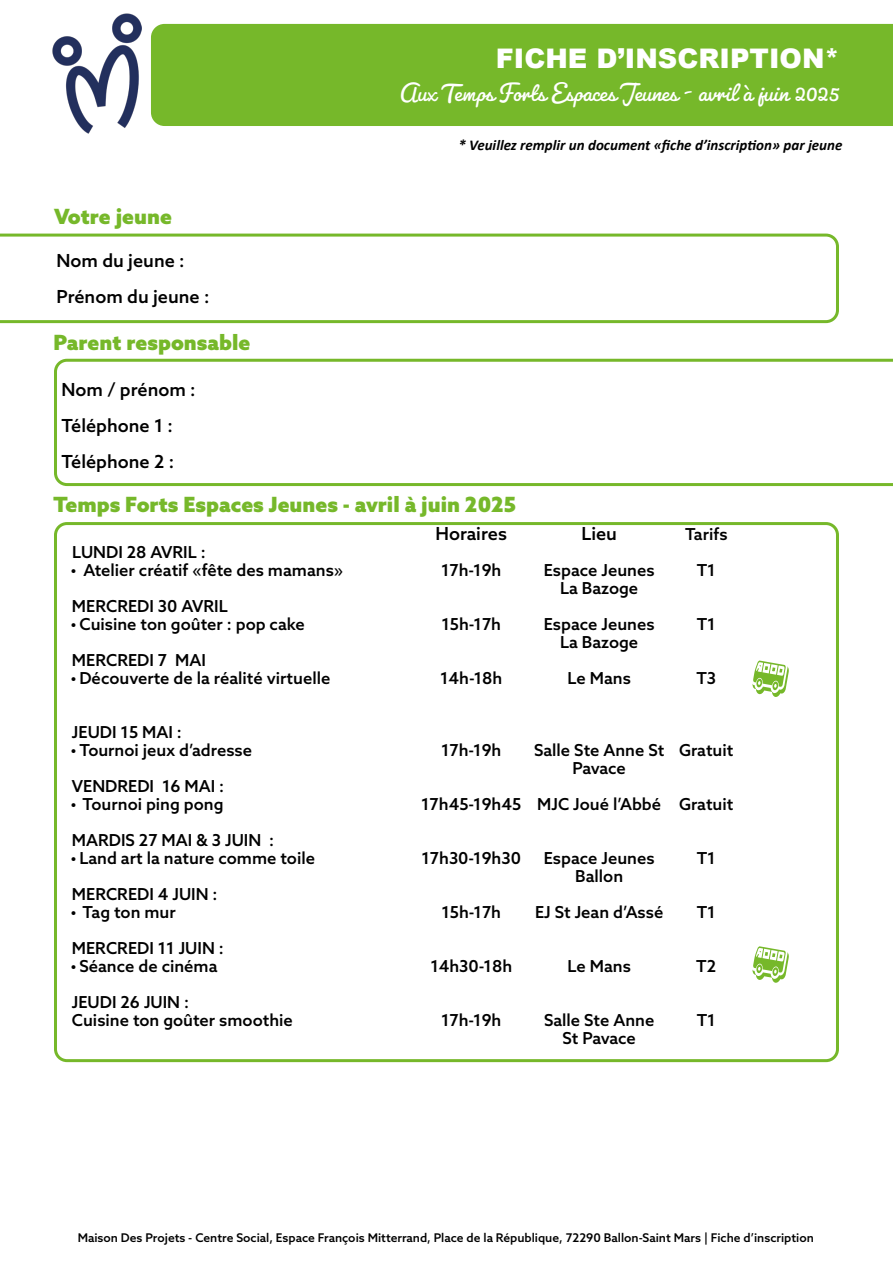
<style>
.page{position:relative;width:893px;height:1263px;background:#fff}
.page>*{position:absolute;margin:0;border:0;box-sizing:border-box;transform-origin:0 0}
.t1{font:27px "Pacifico";color:#fff}
.t2{font:900 27px "Arial";color:#fff}
.t3{font:900 21px "Azo Sans";color:#76b82a}
.t4{font:500 18px/36px "Azo Sans";color:#000}
.t5{font:500 16.5px/36px "Azo Sans";color:#000}
.t6{font:italic 700 15px "Calibri";color:#000}
.t7{font:500 12px "Azo Sans";color:#000}
</style>
<div class="page">
<div style="left:151px;top:24px;width:742px;height:102px;background:#76b82a"></div>
<svg style="left:0;top:234px;width:839px;height:89px"></svg>
<svg style="left:54px;top:359px;width:839px;height:127px"></svg>
<div style="left:54px;top:522px;width:785px;height:540px;border:3px solid #76b82a;border-radius:11px"></div>
<img style="left:52px;top:13px;width:90px;height:120px">
<svg style="left:752px;top:660px;width:37px;height:37px"></svg>
<svg style="left:752px;top:946px;width:37px;height:37px"></svg>
<h1 class="t2" style="left:496px;top:39px;width:345px">FICHE D’INSCRIPTION*</h1>
<h1 class="t1" style="left:399px;top:76px;width:442px">Aux Temps Forts Espaces Jeunes - avril à juin 2025</h1>
<p class="t3" style="left:54px;top:203px;width:119px">Votre jeune</p>
<p class="t4" style="left:56px;top:243px;width:155px">Nom du jeune :<br>Prénom du jeune :</p>
<p class="t3" style="left:53px;top:329px;width:198px">Parent responsable</p>
<p class="t4" style="left:62px;top:371px;width:136px">Nom / prénom :<br>Téléphone 1 :<br>Téléphone 2 :</p>
<p class="t6" style="left:458px;top:134px;width:385px">* Veuillez remplir un document «fiche d’inscription» par jeune</p>
<p class="t3" style="left:53px;top:491px;width:464px">Temps Forts Espaces Jeunes - avril à juin 2025</p>
<p class="t5" style="left:72px;top:534px;width:135px">LUNDI 28 AVRIL :</p>
<p class="t5" style="left:70px;top:552px;width:274px">• Atelier créatif «fête des mamans»<br>MERCREDI 30 AVRIL</p>
<p class="t5" style="left:70px;top:606px;width:236px">• Cuisine ton goûter : pop cake<br>MERCREDI 7 MAI</p>
<p class="t5" style="left:70px;top:660px;width:261px">• Découverte de la réalité virtuelle</p>
<p class="t4" style="left:436px;top:515px;width:73px">Horaires</p>
<p class="t5" style="left:441px;top:552px;width:62px">17h-19h</p>
<p class="t5" style="left:441px;top:606px;width:61px">15h-17h</p>
<p class="t5" style="left:440px;top:660px;width:64px">14h-18h</p>
<p class="t4" style="left:581px;top:515px;width:37px">Lieu</p>
<p class="t5" style="left:544px;top:561px;width:112px;line-height:18px;text-align:center">Espace Jeunes<br>La Bazoge</p>
<p class="t5" style="left:544px;top:615px;width:112px;line-height:18px;text-align:center">Espace Jeunes<br>La Bazoge</p>
<p class="t5" style="left:568px;top:660px;width:65px">Le Mans</p>
<p class="t5" style="left:685px;top:516px;width:44px;text-align:center">Tarifs<br>T1</p>
<p class="t5" style="left:697px;top:606px;width:21px">T1</p>
<p class="t5" style="left:696px;top:660px;width:21px">T3</p>
<p class="t5" style="left:72px;top:714px;width:111px">JEUDI 15 MAI :</p>
<p class="t5" style="left:70px;top:732px;width:183px">• Tournoi jeux d’adresse<br>VENDREDI 16 MAI :</p>
<p class="t5" style="left:70px;top:786px;width:205px">• Tournoi ping pong<br>MARDIS 27 MAI &amp; 3 JUIN :</p>
<p class="t5" style="left:70px;top:840px;width:246px">• Land art la nature comme toile<br>MERCREDI 4 JUIN :</p>
<p class="t5" style="left:70px;top:894px;width:155px">• Tag ton mur<br>MERCREDI 11 JUIN :</p>
<p class="t5" style="left:70px;top:948px;width:149px">• Séance de cinéma<br>JEUDI 26 JUIN :</p>
<p class="t5" style="left:72px;top:1002px;width:222px">Cuisine ton goûter smoothie</p>
<p class="t5" style="left:441px;top:732px;width:62px">17h-19h</p>
<p class="t5" style="left:421px;top:786px;width:102px">17h45-19h45</p>
<p class="t5" style="left:534px;top:741px;width:132px;line-height:18px;text-align:center">Salle Ste Anne St<br>Pavace</p>
<p class="t5" style="left:537px;top:786px;width:125px">MJC Joué l’Abbé</p>
<p class="t5" style="left:679px;top:732px;width:56px">Gratuit</p>
<p class="t5" style="left:679px;top:786px;width:56px">Gratuit</p>
<p class="t5" style="left:421px;top:840px;width:101px">17h30-19h30</p>
<p class="t5" style="left:441px;top:894px;width:61px">15h-17h</p>
<p class="t5" style="left:544px;top:849px;width:112px;line-height:18px;text-align:center">Espace Jeunes<br>Ballon</p>
<p class="t5" style="left:535px;top:894px;width:130px">EJ St Jean d’Assé</p>
<p class="t5" style="left:697px;top:840px;width:21px">T1</p>
<p class="t5" style="left:697px;top:894px;width:21px">T1</p>
<p class="t5" style="left:430px;top:948px;width:83px">14h30-18h</p>
<p class="t5" style="left:441px;top:1002px;width:62px">17h-19h</p>
<p class="t5" style="left:568px;top:948px;width:65px">Le Mans</p>
<p class="t5" style="left:544px;top:1011px;width:112px;line-height:18px;text-align:center">Salle Ste Anne<br>St Pavace</p>
<p class="t5" style="left:696px;top:948px;width:21px">T2</p>
<p class="t5" style="left:697px;top:1002px;width:21px">T1</p>
<p class="t7" style="left:78px;top:1230px;width:738px">Maison Des Projets - Centre Social, Espace François Mitterrand, Place de la République, 72290 Ballon-Saint Mars | Fiche d’inscription</p>
</div>
